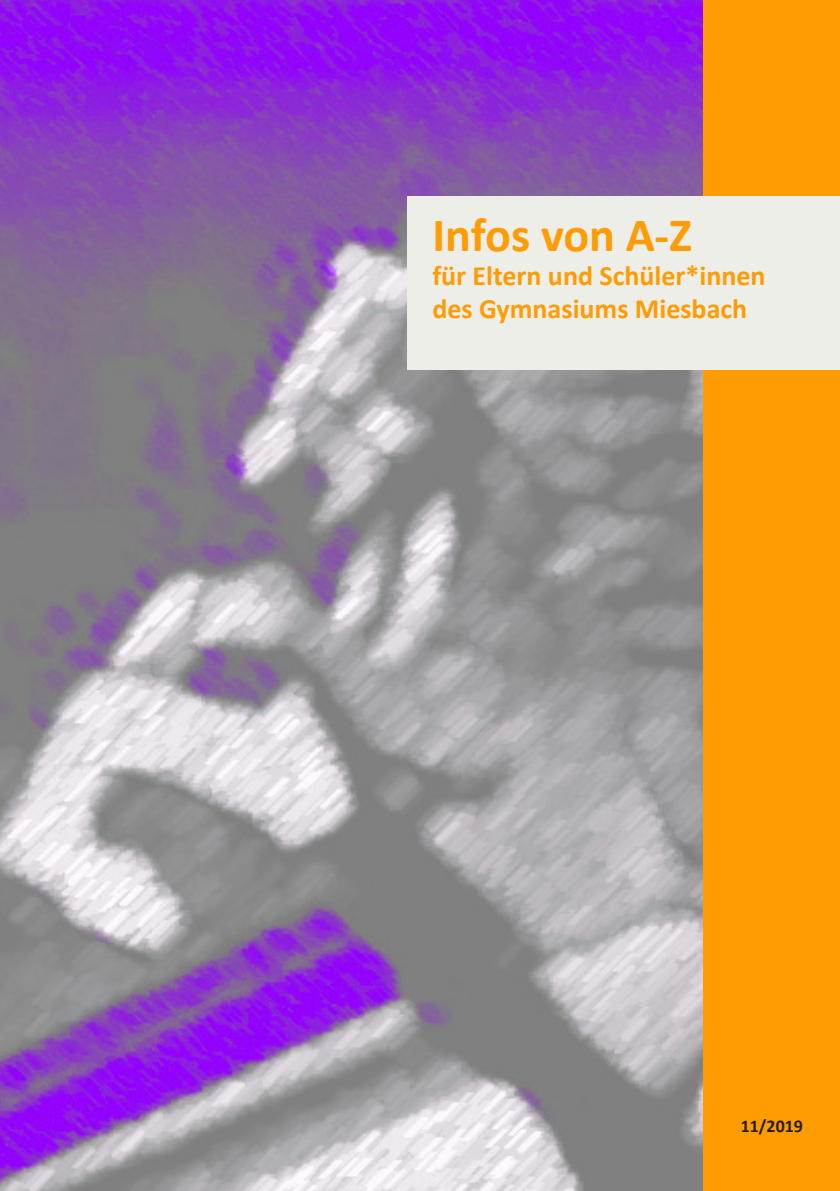
<style>
.page{position:relative;width:840px;height:1191px;background:#fff}
.page>*{position:absolute;margin:0;border:0;box-sizing:border-box;transform-origin:0 0}
.t1{font:700 48px "Calibri";letter-spacing:-.005em;color:#ff9c04}
.t2{font:700 28px "Calibri";color:#ff9c04}
.t3{font:700 18px "Calibri";letter-spacing:-.005em;color:#231f20}
</style>
<div class="page">
<img style="left:0;top:0;width:703px;height:1191px">
<div style="left:703px;top:0;width:136px;height:1191px;background:#ff9c04"></div>
<div style="left:408px;top:196px;width:431px;height:174px;background:#edeee8"></div>
<p class="t1" style="left:432px;top:201px;width:261px">Infos von A-Z</p>
<p class="t2" style="left:432px;top:256px;width:334px">für Eltern und Schüler*innen</p>
<p class="t2" style="left:432px;top:289px;width:316px">des Gymnasiums Miesbach</p>
<p class="t3" style="left:740px;top:1113px;width:63px">11/2019</p>
</div>
